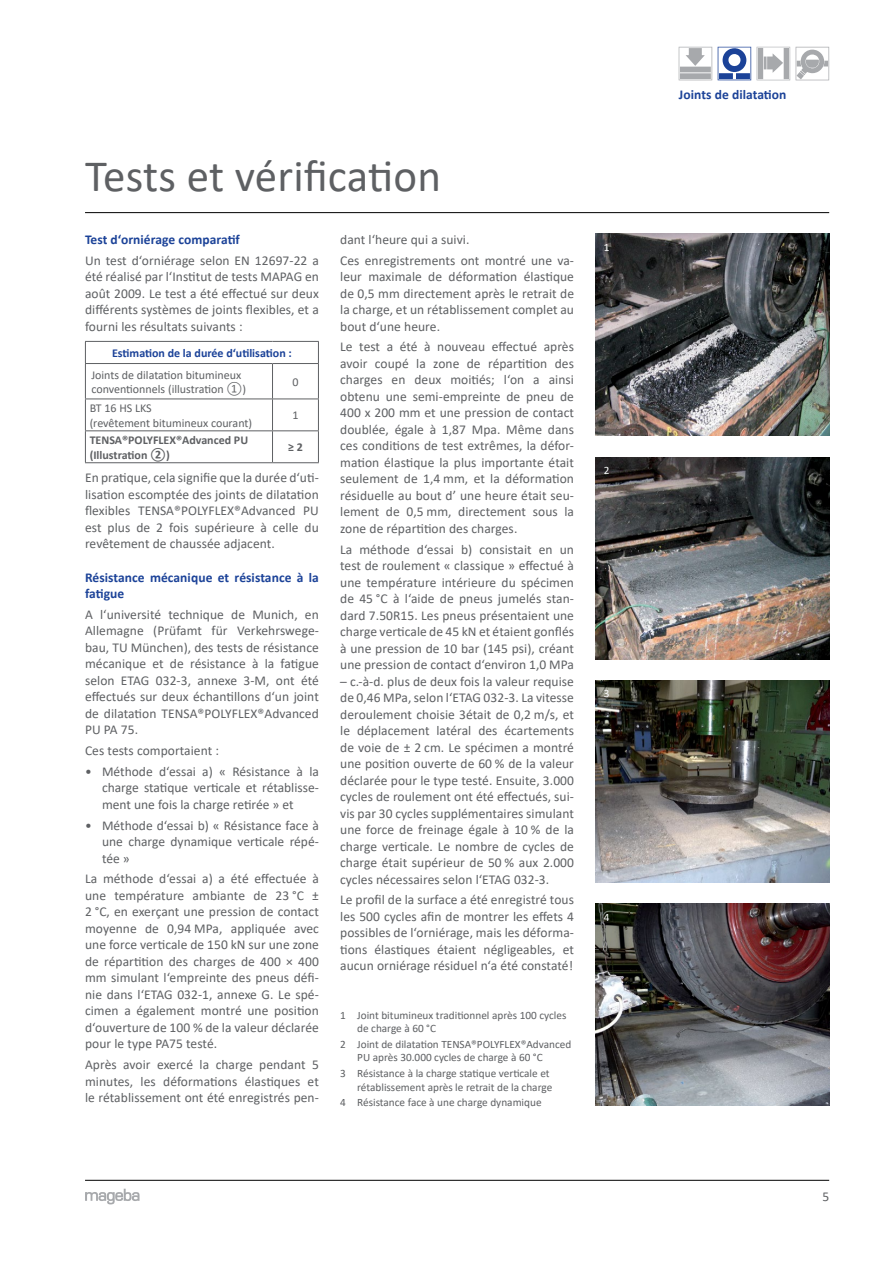
<style>
.page{position:relative;width:893px;height:1263px;background:#fff}
.page>*{position:absolute;margin:0;border:0;box-sizing:border-box;transform-origin:0 0}
.t1{font:45px "Calibri";color:#5e6063}
.t2{font:13.5px/16.5px "Calibri";letter-spacing:.005em;color:#5e6063;text-align:justify}
.t3{font:700 13.5px/16.5px "Calibri";letter-spacing:.005em;color:#1b4298}
.t4{font:12px/14.4px "Calibri";color:#5e6063}
.t5{font:700 12px/14.4px "Calibri";color:#5e6063}
.t6{font:700 12px "Calibri";color:#1b4298}
.t7{font:11.25px/13.5px "Calibri";color:#5e6063}
.t8{font:11.25px "Calibri";color:#fff}
</style>
<div class="page">
<hr style="left:85px;top:212px;width:744px;height:1px;background:#000">
<hr style="left:85px;top:1180px;width:744px;height:1px;background:#000">
<svg style="left:85px;top:1189px;width:55px;height:15px"></svg>
<svg style="left:718px;top:47px;width:33px;height:33px"></svg>
<svg style="left:679px;top:47px;width:33px;height:34px"></svg>
<svg style="left:757px;top:47px;width:33px;height:33px"></svg>
<svg style="left:796px;top:47px;width:34px;height:33px"></svg>
<svg style="left:796px;top:72px;width:8px;height:7px"></svg>
<img style="left:595px;top:234px;width:234px;height:202px">
<img style="left:595px;top:457px;width:234px;height:202px">
<img style="left:595px;top:680px;width:234px;height:202px">
<img style="left:595px;top:904px;width:234px;height:202px">
<hr style="left:85px;top:341px;width:188px;height:1px;background:#5e6063">
<svg style="left:85px;top:342px;width:1px;height:21px"></svg>
<hr style="left:273px;top:341px;width:46px;height:1px;background:#5e6063">
<hr style="left:85px;top:363px;width:188px;height:1px;background:#5e6063">
<hr style="left:85px;top:364px;width:1px;height:35px;background:#5e6063">
<svg style="left:318px;top:342px;width:1px;height:21px"></svg>
<hr style="left:273px;top:363px;width:46px;height:1px;background:#5e6063">
<hr style="left:272px;top:364px;width:1px;height:35px;background:#5e6063">
<hr style="left:318px;top:364px;width:1px;height:35px;background:#5e6063">
<hr style="left:85px;top:399px;width:188px;height:1px;background:#5e6063">
<hr style="left:85px;top:399px;width:1px;height:31px;background:#5e6063">
<hr style="left:273px;top:399px;width:46px;height:1px;background:#5e6063">
<hr style="left:272px;top:399px;width:1px;height:31px;background:#5e6063">
<hr style="left:318px;top:399px;width:1px;height:31px;background:#5e6063">
<hr style="left:85px;top:430px;width:188px;height:1px;background:#5e6063">
<hr style="left:85px;top:431px;width:1px;height:31px;background:#5e6063">
<hr style="left:273px;top:430px;width:46px;height:1px;background:#5e6063">
<hr style="left:272px;top:431px;width:1px;height:31px;background:#5e6063">
<hr style="left:318px;top:431px;width:1px;height:31px;background:#5e6063">
<hr style="left:85px;top:462px;width:188px;height:1px;background:#5e6063">
<hr style="left:273px;top:462px;width:46px;height:1px;background:#5e6063">
<h1 class="t1" style="left:85px;top:145px;width:357px">Tests et vérification</h1>
<p class="t3" style="left:85px;top:231px;width:156px">Test d‘orniérage comparatif</p>
<p class="t2" style="left:85px;top:252px;width:235px">Un test d‘orniérage selon EN 12697-22 a été réalisé par l‘Institut de tests MAPAG en août 2009. Le test a été effectué sur deux différents systèmes de joints flexibles, et a fourni les résultats suivants :</p>
<p class="t6" style="left:112px;top:344px;width:181px">Estimation de la durée d‘utilisation :</p>
<p class="t4" style="left:91px;top:367px;width:156px">Joints de dilatation bitumineux conventionnels (illustration ①)</p>
<p class="t4" style="left:292px;top:374px;width:8px">0</p>
<p class="t4" style="left:90px;top:401px;width:164px">BT 16 HS LKS<br>(revêtement bitumineux courant)</p>
<p class="t4" style="left:292px;top:408px;width:8px">1</p>
<p class="t5" style="left:90px;top:433px;width:160px">TENSA®POLYFLEX®Advanced PU (Illustration ②)</p>
<p class="t5" style="left:288px;top:440px;width:16px">≥ 2</p>
<p class="t2" style="left:85px;top:469px;width:235px">En pratique, cela signifie que la durée d‘uti&shy;lisation escomptée des joints de dilatation flexibles TENSA®POLYFLEX®Advanced PU est plus de 2 fois supérieure à celle du revêtement de chaussée adjacent.</p>
<p class="t3" style="left:85px;top:569px;width:235px">Résistance mécanique et résistance à la fatigue</p>
<p class="t2" style="left:85px;top:606px;width:235px">A l‘université technique de Munich, en Allemagne (Prüfamt für Verkehrswege&shy;bau, TU München), des tests de résistance mécanique et de résistance à la fatigue selon ETAG 032-3, annexe 3-M, ont été effectués sur deux échantillons d‘un joint de dilatation TENSA®POLYFLEX®Advanced PU PA 75.</p>
<p class="t2" style="left:85px;top:742px;width:136px">Ces tests comportaient :</p>
<p class="t2" style="left:102px;top:763px;width:218px;text-indent:-17px">• Méthode d‘essai a) « Résistance à la charge statique verticale et rétablisse&shy;ment une fois la charge retirée » et</p>
<p class="t2" style="left:102px;top:816px;width:218px;text-indent:-17px">• Méthode d‘essai b) « Résistance face à une charge dynamique verticale répé&shy;tée »</p>
<p class="t2" style="left:85px;top:870px;width:235px">La méthode d‘essai a) a été effectuée à une température ambiante de 23 °C ± 2 °C, en exerçant une pression de contact moyenne de 0,94 MPa, appliquée avec une force verticale de 150 kN sur une zone de répartition des charges de 400 × 400 mm simulant l‘empreinte des pneus défi&shy;nie dans l‘ETAG 032-1, annexe G. Le spé&shy;cimen a également montré une position d‘ouverture de 100 % de la valeur déclarée pour le type PA75 testé.</p>
<p class="t2" style="left:85px;top:1056px;width:235px">Après avoir exercé la charge pendant 5 minutes, les déformations élastiques et le rétablissement ont été enregistrés pen-</p>
<p class="t2" style="left:340px;top:229px;width:235px;line-height:20.7px">dant l‘heure qui a suivi.<br>Ces enregistrements ont montré une va-</p>
<p class="t2" style="left:340px;top:268px;width:235px">leur maximale de déformation élastique de 0,5 mm directement après le retrait de la charge, et un rétablissement complet au bout d‘une heure.</p>
<p class="t2" style="left:340px;top:338px;width:235px">Le test a été à nouveau effectué après avoir coupé la zone de répartition des charges en deux moitiés; l‘on a ainsi obtenu une semi-empreinte de pneu de 400 x 200 mm et une pression de contact doublée, égale à 1,87 Mpa. Même dans ces conditions de test extrêmes, la défor&shy;mation élastique la plus importante était seulement de 1,4 mm, et la déformation résiduelle au bout d’ une heure était seu&shy;lement de 0,5 mm, directement sous la zone de répartition des charges.</p>
<p class="t2" style="left:340px;top:541px;width:235px">La méthode d‘essai b) consistait en un test de roulement « classique » effectué à une température intérieure du spécimen de 45 °C à l‘aide de pneus jumelés stan&shy;dard 7.50R15. Les pneus présentaient une charge verticale de 45 kN et étaient gonflés à une pression de 10 bar (145 psi), créant une pression de contact d‘environ 1,0 MPa</p>
<p class="t2" style="left:340px;top:672px;width:235px">– c.-à-d. plus de deux fois la valeur requise de 0,46 MPa, selon l‘ETAG 032-3. La vitesse deroulement choisie 3était de 0,2 m/s, et le déplacement latéral des écartements de voie de ± 2 cm. Le spécimen a montré une position ouverte de 60 % de la valeur déclarée pour le type testé. Ensuite, 3.000 cycles de roulement ont été effectués, sui&shy;vis par 30 cycles supplémentaires simulant une force de freinage égale à 10 % de la charge verticale. Le nombre de cycles de charge était supérieur de 50 % aux 2.000 cycles nécessaires selon l‘ETAG 032-3.</p>
<p class="t2" style="left:340px;top:891px;width:235px">Le profil de la surface a été enregistré tous les 500 cycles afin de montrer les effets 4 possibles de l‘orniérage, mais les déforma&shy;tions élastiques étaient négligeables, et aucun orniérage résiduel n‘a été constaté!</p>
<p class="t7" style="left:357px;top:1008px;width:211px;text-indent:-17px">1 Joint bitumineux traditionnel après 100 cycles de charge à 60 °C</p>
<p class="t7" style="left:357px;top:1037px;width:216px;text-indent:-17px">2 Joint de dilatation TENSA®POLYFLEX®Advanced<br>PU après 30.000 cycles de charge à 60 °C</p>
<p class="t7" style="left:340px;top:1066px;width:214px;text-align:right">3 Résistance à la charge statique verticale et rétablissement après le retrait de la charge</p>
<p class="t7" style="left:340px;top:1095px;width:203px">4 Résistance face à une charge dynamique</p>
<p class="t8" style="left:604px;top:239px;width:7px">1</p>
<p class="t8" style="left:604px;top:462px;width:7px">2</p>
<p class="t8" style="left:604px;top:686px;width:7px">3</p>
<p class="t8" style="left:604px;top:909px;width:7px">4</p>
<p class="t3" style="left:679px;top:86px;width:109px">Joints de dilatation</p>
<p class="t2" style="left:822px;top:1188px;width:8px">5</p>
</div>
